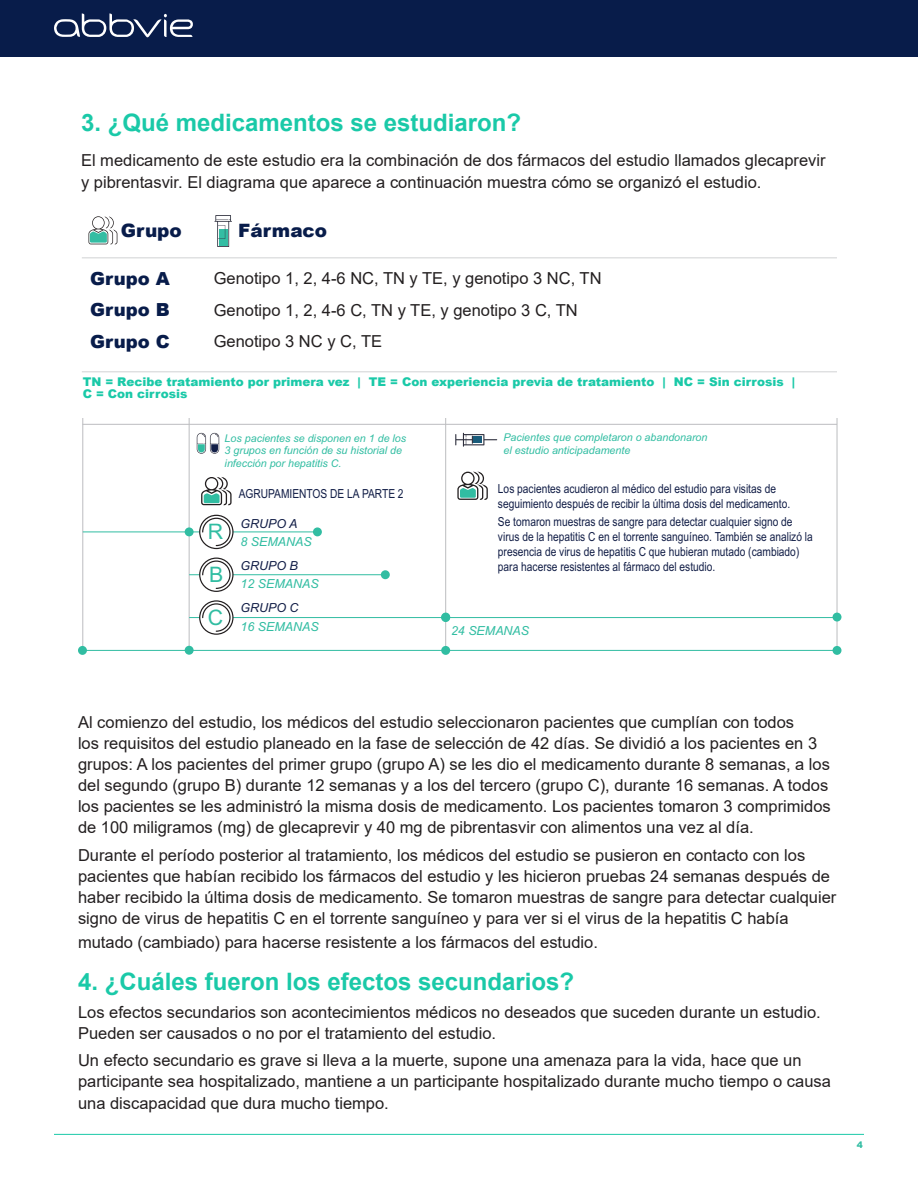
<style>
.page{position:relative;width:918px;height:1188px;background:#fff}
.page>*{position:absolute;margin:0;border:0;box-sizing:border-box;transform-origin:0 0}
.t1{font:700 24px "Arial";color:#1ac9a8}
.t2{font:21.3px "Arial";color:#31bda2}
.t3{font:900 18.45px "Arial";color:#081c4a}
.t4{font:900 18px "Arial";color:#081c4a}
.t5{font:16.5px/21px "Arial";color:#231f20}
.t6{font:12.45px/15px "Arial Narrow";color:#121e47}
.t7{font:italic 12.45px "Arial";color:#31bda2}
.t8{font:italic 12.45px "Arial";color:#121e47}
.t9{font:900 12px/12px "Arial";color:#1ac9a8}
.t10{font:italic 10.65px/12.8px "Arial";color:#31bda2}
.t11{font:900 9px "Arial";color:#33bda3}
</style>
<div class="page">
<div style="left:0;top:0;width:918px;height:56px;background:#081c4a"></div>
<svg style="left:54px;top:13px;width:139px;height:24px"></svg>
<hr style="left:82px;top:418px;width:1px;height:233px;background:#bcbdc0">
<hr style="left:189px;top:418px;width:1px;height:233px;background:#bcbdc0">
<hr style="left:445px;top:418px;width:1px;height:233px;background:#bcbdc0">
<hr style="left:837px;top:418px;width:1px;height:233px;background:#bcbdc0">
<hr style="left:82px;top:650px;width:755px;height:1px;background:#31bda2">
<hr style="left:83px;top:531px;width:234px;height:1px;background:#31bda2">
<hr style="left:189px;top:574px;width:196px;height:1px;background:#31bda2">
<hr style="left:189px;top:617px;width:257px;height:1px;background:#31bda2">
<hr style="left:446px;top:617px;width:391px;height:1px;background:#31bda2">
<div style="left:833px;top:646px;width:9px;height:9px;background:#31bda2;border-radius:50%"></div>
<div style="left:833px;top:613px;width:9px;height:9px;background:#31bda2;border-radius:50%"></div>
<svg style="left:199px;top:558px;width:35px;height:34px"></svg>
<svg style="left:199px;top:515px;width:35px;height:34px"></svg>
<svg style="left:199px;top:600px;width:35px;height:35px"></svg>
<svg style="left:201px;top:477px;width:31px;height:28px"></svg>
<svg style="left:457px;top:472px;width:31px;height:28px"></svg>
<div style="left:441px;top:646px;width:9px;height:9px;background:#31bda2;border-radius:50%"></div>
<div style="left:185px;top:646px;width:9px;height:9px;background:#31bda2;border-radius:50%"></div>
<div style="left:313px;top:527px;width:9px;height:9px;background:#31bda2;border-radius:50%"></div>
<div style="left:381px;top:570px;width:9px;height:9px;background:#31bda2;border-radius:50%"></div>
<div style="left:441px;top:613px;width:9px;height:9px;background:#31bda2;border-radius:50%"></div>
<div style="left:78px;top:646px;width:9px;height:9px;background:#31bda2;border-radius:50%"></div>
<div style="left:185px;top:527px;width:9px;height:9px;background:#31bda2;border-radius:50%"></div>
<hr style="left:82px;top:424px;width:755px;height:1px;background:#bcbdc0">
<svg style="left:197px;top:433px;width:22px;height:21px"></svg>
<svg style="left:455px;top:433px;width:42px;height:14px"></svg>
<svg style="left:214px;top:215px;width:18px;height:32px"></svg>
<svg style="left:88px;top:216px;width:29px;height:28px"></svg>
<hr style="left:54px;top:1134px;width:810px;height:1px;background:#1ac9a8">
<hr style="left:82px;top:257px;width:755px;height:1px;background:#d1d2d4">
<hr style="left:82px;top:371px;width:755px;height:1px;background:#d1d2d4">
<h1 class="t1" style="left:81px;top:106px;width:442px">3. ¿Qué medicamentos se estudiaron?</h1>
<p class="t5" style="left:81px;top:149px;width:746px;line-height:22.5px">El medicamento de este estudio era la combinación de dos fármacos del estudio llamados glecaprevir y pibrentasvir. El diagrama que aparece a continuación muestra cómo se organizó el estudio.</p>
<p class="t3" style="left:121px;top:217px;width:63px">Grupo</p>
<p class="t3" style="left:238px;top:217px;width:90px">Fármaco</p>
<p class="t4" style="left:90px;top:265px;width:81px">Grupo A</p>
<p class="t5" style="left:214px;top:267px;width:389px">Genotipo 1, 2, 4-6 NC, TN y TE, y genotipo 3 NC, TN</p>
<p class="t4" style="left:90px;top:297px;width:81px">Grupo B</p>
<p class="t5" style="left:214px;top:299px;width:366px">Genotipo 1, 2, 4-6 C, TN y TE, y genotipo 3 C, TN</p>
<p class="t4" style="left:90px;top:329px;width:81px">Grupo C</p>
<p class="t5" style="left:214px;top:331px;width:170px">Genotipo 3 NC y C, TE</p>
<p class="t9" style="left:83px;top:376px;width:714px">TN = Recibe tratamiento por primera vez | TE = Con experiencia previa de tratamiento | NC = Sin cirrosis |<br>C = Con cirrosis</p>
<p class="t10" style="left:503px;top:431px;width:206px">Pacientes que completaron o abandonaron el estudio anticipadamente</p>
<p class="t10" style="left:225px;top:432px;width:183px">Los pacientes se disponen en 1 de los<br>3 grupos en función de su historial de infección por hepatitis C.</p>
<p class="t6" style="left:239px;top:486px;width:166px">AGRUPAMIENTOS DE LA PARTE 2</p>
<p class="t8" style="left:240px;top:515px;width:58px">GRUPO A</p>
<p class="t7" style="left:240px;top:534px;width:73px">8 SEMANAS</p>
<p class="t7" style="left:240px;top:576px;width:80px">12 SEMANAS</p>
<p class="t7" style="left:240px;top:618px;width:80px">16 SEMANAS</p>
<p class="t7" style="left:451px;top:623px;width:80px">24 SEMANAS</p>
<p class="t6" style="left:498px;top:481px;width:294px">Los pacientes acudieron al médico del estudio para visitas de seguimiento después de recibir la última dosis del medicamento.</p>
<p class="t6" style="left:498px;top:514px;width:316px">Se tomaron muestras de sangre para detectar cualquier signo de virus de la hepatitis C en el torrente sanguíneo. También se analizó la presencia de virus de hepatitis C que hubieran mutado (cambiado) para hacerse resistentes al fármaco del estudio.</p>
<p class="t2" style="left:208px;top:518px;width:17px">R</p>
<p class="t8" style="left:240px;top:557px;width:59px">GRUPO B</p>
<p class="t8" style="left:240px;top:599px;width:60px">GRUPO C</p>
<p class="t2" style="left:209px;top:561px;width:16px">B</p>
<p class="t2" style="left:208px;top:603px;width:17px">C</p>
<p class="t5" style="left:78px;top:712px;width:754px">Al comienzo del estudio, los médicos del estudio seleccionaron pacientes que cumplían con todos<br>los requisitos del estudio planeado en la fase de selección de 42 días. Se dividió a los pacientes en 3 grupos: A los pacientes del primer grupo (grupo A) se les dio el medicamento durante 8 semanas, a los del segundo (grupo B) durante 12 semanas y a los del tercero (grupo C), durante 16 semanas. A todos los pacientes se les administró la misma dosis de medicamento. Los pacientes tomaron 3 comprimidos de 100 miligramos (mg) de glecaprevir y 40 mg de pibrentasvir con alimentos una vez al día.</p>
<p class="t5" style="left:78px;top:845px;width:760px">Durante el período posterior al tratamiento, los médicos del estudio se pusieron en contacto con los pacientes que habían recibido los fármacos del estudio y les hicieron pruebas 24 semanas después de haber recibido la última dosis de medicamento. Se tomaron muestras de sangre para detectar cualquier signo de virus de hepatitis C en el torrente sanguíneo y para ver si el virus de la hepatitis C había</p>
<p class="t5" style="left:78px;top:932px;width:521px">mutado (cambiado) para hacerse resistente a los fármacos del estudio.</p>
<h1 class="t1" style="left:78px;top:965px;width:498px">4. ¿Cuáles fueron los efectos secundarios?</h1>
<p class="t5" style="left:78px;top:1001px;width:744px">Los efectos secundarios son acontecimientos médicos no deseados que suceden durante un estudio.<br>Pueden ser causados o no por el tratamiento del estudio.</p>
<p class="t5" style="left:78px;top:1050px;width:754px">Un efecto secundario es grave si lleva a la muerte, supone una amenaza para la vida, hace que un participante sea hospitalizado, mantiene a un participante hospitalizado durante mucho tiempo o causa una discapacidad que dura mucho tiempo.</p>
<p class="t11" style="left:857px;top:1139px;width:8px">4</p>
</div>
